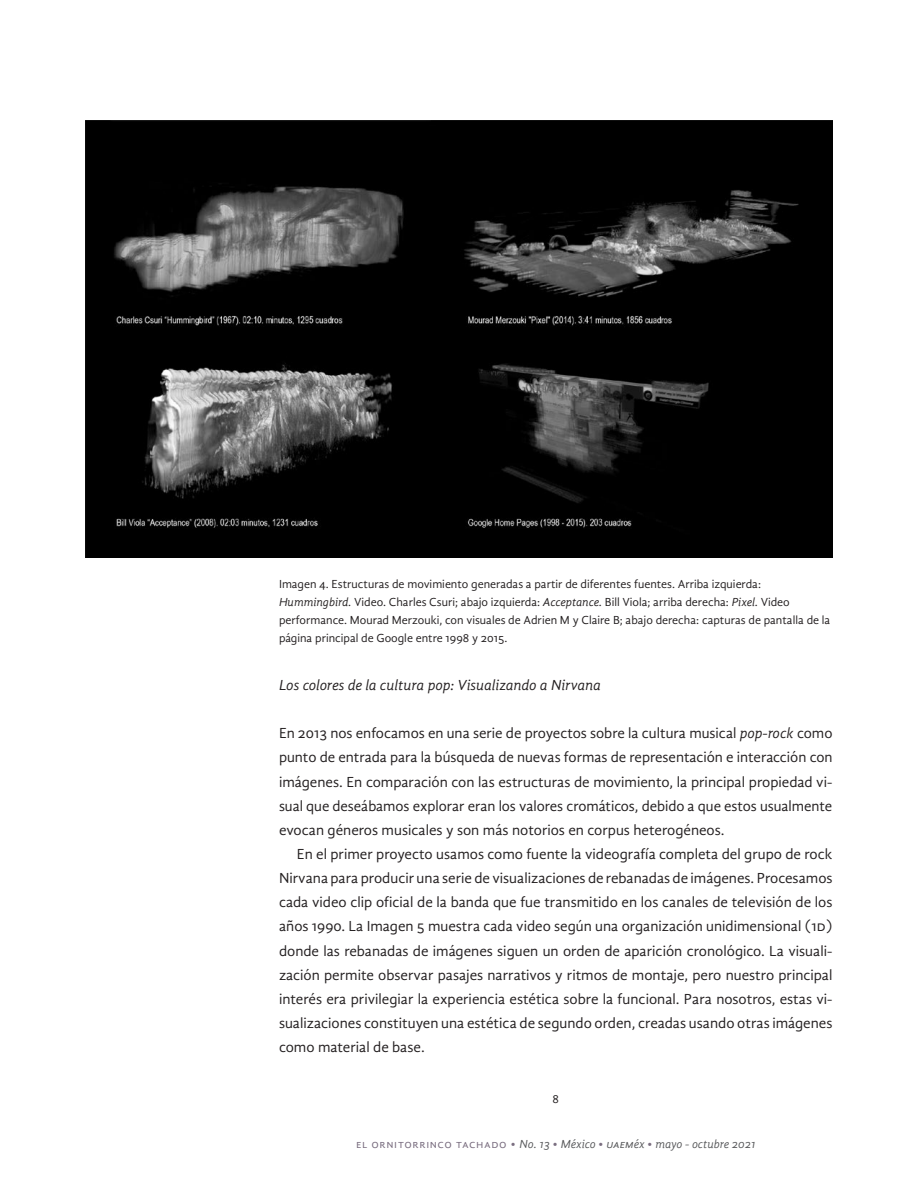
<style>
.page{position:relative;width:918px;height:1188px;background:#fff}
.page>*{position:absolute;margin:0;border:0;box-sizing:border-box;transform-origin:0 0}
.Cuerpo{font:15px/24.2px "Gandhi Sans";color:#231f20;text-align:justify}
.Primera_linea{font:15px/24.2px "Gandhi Sans";letter-spacing:-.005em;color:#231f20;text-align:justify}
.Sub-sub{font:italic 15px "Gandhi Sans";color:#231f20}
.Referencia_imagen{font:12px/18px "Gandhi Sans";color:#231f20}
.t1{font:italic 12px "Gandhi Sans";color:#57585a}
.t2{font:12px "Gandhi Sans";color:#7a6e80}
.s1{font-style:italic}
.s2{font-style:normal;color:#7a6e80}
</style>
<div class="page">
<img style="left:86px;top:120px;width:747px;height:437px">
<p class="Referencia_imagen" style="left:279px;top:575px;width:553px">Imagen 4. Estructuras de movimiento generadas a partir de diferentes fuentes. Arriba izquierda:<br><span class="s1">Hummingbird.</span> Video. Charles Csuri; abajo izquierda: <span class="s1">Acceptance.</span> Bill Viola; arriba derecha: <span class="s1">Pixel.</span> Video performance. Mourad Merzouki, con visuales de Adrien M y Claire B; abajo derecha: capturas de pantalla de la página principal de Google entre 1998 y 2015.</p>
<p class="Sub-sub" style="left:279px;top:676px;width:323px">Los colores de la cultura pop: Visualizando a Nirvana</p>
<p class="Primera_linea" style="left:279px;top:721px;width:555px">En 2013 nos enfocamos en una serie de proyectos sobre la cultura musical <span class="s1">pop-rock</span> como punto de entrada para la búsqueda de nuevas formas de representación e interacción con imágenes. En comparación con las estructuras de movimiento, la principal propiedad vi&shy;sual que deseábamos explorar eran los valores cromáticos, debido a que estos usualmente evocan géneros musicales y son más notorios en corpus heterogéneos.</p>
<p class="Cuerpo" style="left:279px;top:842px;width:555px;text-indent:18px">En el primer proyecto usamos como fuente la videografía completa del grupo de rock Nirvana para producir una serie de visualizaciones de rebanadas de imágenes. Procesamos cada video clip oficial de la banda que fue transmitido en los canales de televisión de los años 1990. La Imagen 5 muestra cada video según una organización unidimensional (1D) donde las rebanadas de imágenes siguen un orden de aparición cronológico. La visuali&shy;zación permite observar pasajes narrativos y ritmos de montaje, pero nuestro principal interés era privilegiar la experiencia estética sobre la funcional. Para nosotros, estas vi&shy;sualizaciones constituyen una estética de segundo orden, creadas usando otras imágenes como material de base.</p>
<p class="Referencia_imagen" style="left:553px;top:1090px;width:8px">8</p>
<p class="t2" style="left:356px;top:1137px;width:50px">el ornitorr</p>
<p class="t1" style="left:426px;top:1137px;width:330px"><span class="s2">inco tac hado •</span> No. 13 <span class="s2">•</span> México <span class="s2">•</span> uaeméx <span class="s2">•</span> mayo - octubre 2021</p>
</div>
